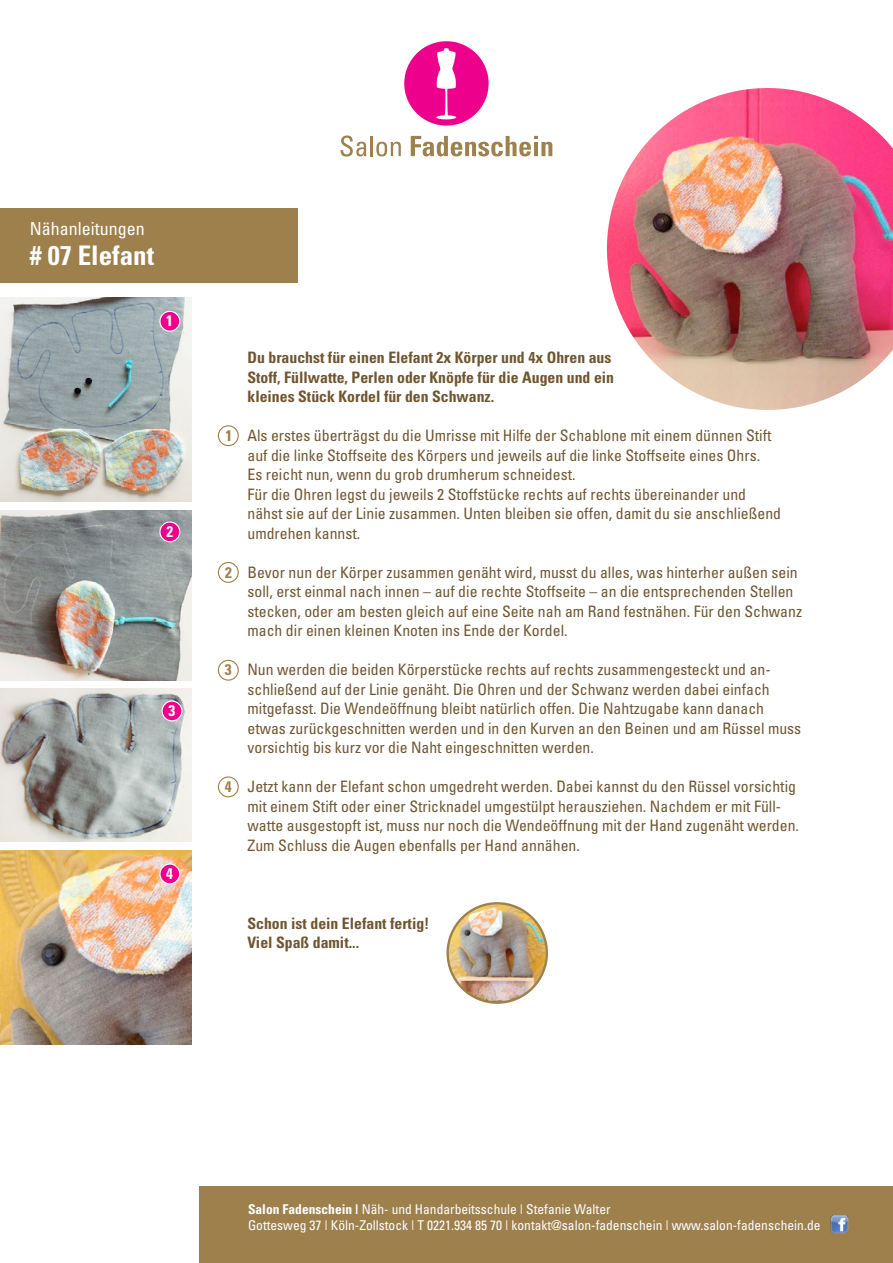
<style>
.page{position:relative;width:893px;height:1263px;background:#fff}
.page>*{position:absolute;margin:0;border:0;box-sizing:border-box;transform-origin:0 0}
.t1{font:700 condensed 27px "Univers";color:#fff}
.t2{font:condensed 18px "Univers";color:#fff}
.t3{font:condensed 15.75px/19.5px "Univers";color:#6f5630}
.t4{font:700 condensed 15.75px/19.5px "Univers";color:#6f5630}
.t5{font:700 condensed 15.3px "Univers";color:#9e804d}
.t6{font:700 condensed 15.3px "Univers";color:#fff}
.t7{font:condensed 13.5px/16.5px "Univers";color:#fff}
.s1{font-weight:700}
</style>
<div class="page">
<img style="left:449px;top:904px;width:97px;height:99px">
<div style="left:446px;top:902px;width:102px;height:102px;border:2px solid #9e804d;border-radius:50%"></div>
<div style="left:218px;top:425px;width:21px;height:21px;border:1px solid #9e804d;border-radius:50%"></div>
<div style="left:218px;top:562px;width:21px;height:21px;border:1px solid #9e804d;border-radius:50%"></div>
<div style="left:218px;top:660px;width:21px;height:21px;border:1px solid #9e804d;border-radius:50%"></div>
<div style="left:218px;top:776px;width:21px;height:21px;border:1px solid #9e804d;border-radius:50%"></div>
<div style="left:0;top:1186px;width:893px;height:77px;background:#9e804d"></div>
<img style="left:830px;top:1215px;width:19px;height:18px">
<div style="left:0;top:302px;width:199px;height:961px;background:#fff"></div>
<svg style="left:341px;top:135px;width:25px;height:22px"></svg>
<hr style="left:370px;top:136px;width:3px;height:20px;background:#9e814d">
<svg style="left:376px;top:142px;width:25px;height:14px"></svg>
<svg style="left:411px;top:136px;width:141px;height:20px"></svg>
<div style="left:404px;top:41px;width:85px;height:85px;background:#ec008c;border-radius:50%"></div>
<svg style="left:436px;top:48px;width:21px;height:71px"></svg>
<div style="left:0;top:208px;width:298px;height:75px;background:#9e804d"></div>
<img style="left:606px;top:88px;width:287px;height:322px">
<img style="left:0;top:298px;width:191px;height:204px">
<div style="left:160px;top:311px;width:20px;height:20px;background:#ec008c;border-radius:50%"></div>
<div style="left:159px;top:311px;width:21px;height:21px;border:1px solid #fff;border-radius:50%"></div>
<img style="left:0;top:510px;width:191px;height:170px">
<div style="left:160px;top:522px;width:20px;height:20px;background:#ec008c;border-radius:50%"></div>
<div style="left:159px;top:521px;width:21px;height:21px;border:1px solid #fff;border-radius:50%"></div>
<img style="left:0;top:850px;width:191px;height:195px">
<div style="left:160px;top:864px;width:20px;height:20px;background:#ec008c;border-radius:50%"></div>
<div style="left:159px;top:863px;width:21px;height:21px;border:1px solid #fff;border-radius:50%"></div>
<img style="left:0;top:689px;width:191px;height:153px">
<div style="left:162px;top:701px;width:20px;height:20px;background:#ec008c;border-radius:50%"></div>
<div style="left:162px;top:700px;width:20px;height:21px;border:1px solid #fff;border-radius:50%"></div>
<p class="t2" style="left:30px;top:217px;width:117px">Nähanleitungen</p>
<h1 class="t1" style="left:30px;top:239px;width:126px"># 07 Elefant</h1>
<p class="t6" style="left:166px;top:312px;width:8px">1</p>
<p class="t6" style="left:167px;top:522px;width:8px">2</p>
<p class="t6" style="left:168px;top:701px;width:8px">3</p>
<p class="t6" style="left:166px;top:864px;width:8px">4</p>
<p class="t5" style="left:226px;top:426px;width:8px">1</p>
<p class="t5" style="left:225px;top:563px;width:8px">2</p>
<p class="t5" style="left:225px;top:660px;width:8px">3</p>
<p class="t5" style="left:225px;top:777px;width:8px">4</p>
<p class="t4" style="left:247px;top:347px;width:368px">Du brauchst für einen Elefant 2x Körper und 4x Ohren aus<br>Stoff, Füllwatte, Perlen oder Knöpfe für die Augen und ein kleines Stück Kordel für den Schwanz.</p>
<p class="t3" style="left:247px;top:425px;width:535px">Als erstes überträgst du die Umrisse mit Hilfe der Schablone mit einem dünnen Stift auf die linke Stoffseite des Körpers und jeweils auf die linke Stoffseite eines Ohrs.<br>Es reicht nun, wenn du grob drumherum schneidest.<br>Für die Ohren legst du jeweils 2 Stoffstücke rechts auf rechts übereinander und nähst sie auf der Linie zusammen. Unten bleiben sie offen, damit du sie anschließend umdrehen kannst.</p>
<p class="t3" style="left:247px;top:562px;width:556px">Bevor nun der Körper zusammen genäht wird, musst du alles, was hinterher außen sein soll, erst einmal nach innen – auf die rechte Stoffseite – an die entsprechenden Stellen stecken, oder am besten gleich auf eine Seite nah am Rand festnähen. Für den Schwanz mach dir einen kleinen Knoten ins Ende der Kordel.</p>
<p class="t3" style="left:247px;top:659px;width:555px">Nun werden die beiden Körperstücke rechts auf rechts zusammengesteckt und an&shy;schließend auf der Linie genäht. Die Ohren und der Schwanz werden dabei einfach mitgefasst. Die Wendeöffnung bleibt natürlich offen. Die Nahtzugabe kann danach etwas zurückgeschnitten werden und in den Kurven an den Beinen und am Rüssel muss vorsichtig bis kurz vor die Naht eingeschnitten werden.</p>
<p class="t3" style="left:247px;top:776px;width:553px">Jetzt kann der Elefant schon umgedreht werden. Dabei kannst du den Rüssel vorsichtig mit einem Stift oder einer Stricknadel umgestülpt herausziehen. Nachdem er mit Füll&shy;watte ausgestopft ist, muss nur noch die Wendeöffnung mit der Hand zugenäht werden.<br>Zum Schluss die Augen ebenfalls per Hand annähen.</p>
<p class="t4" style="left:247px;top:913px;width:184px">Schon ist dein Elefant fertig!<br>Viel Spaß damit...</p>
<p class="t7" style="left:248px;top:1200px;width:574px"><span class="s1">Salon Fadenschein |</span> Näh- und Handarbeitsschule | Stefanie Walter<br>Gottesweg 37 | Köln-Zollstock | T 0221.934 85 70 | kontakt@salon-fadenschein | www.salon-fadenschein.de</p>
</div>
